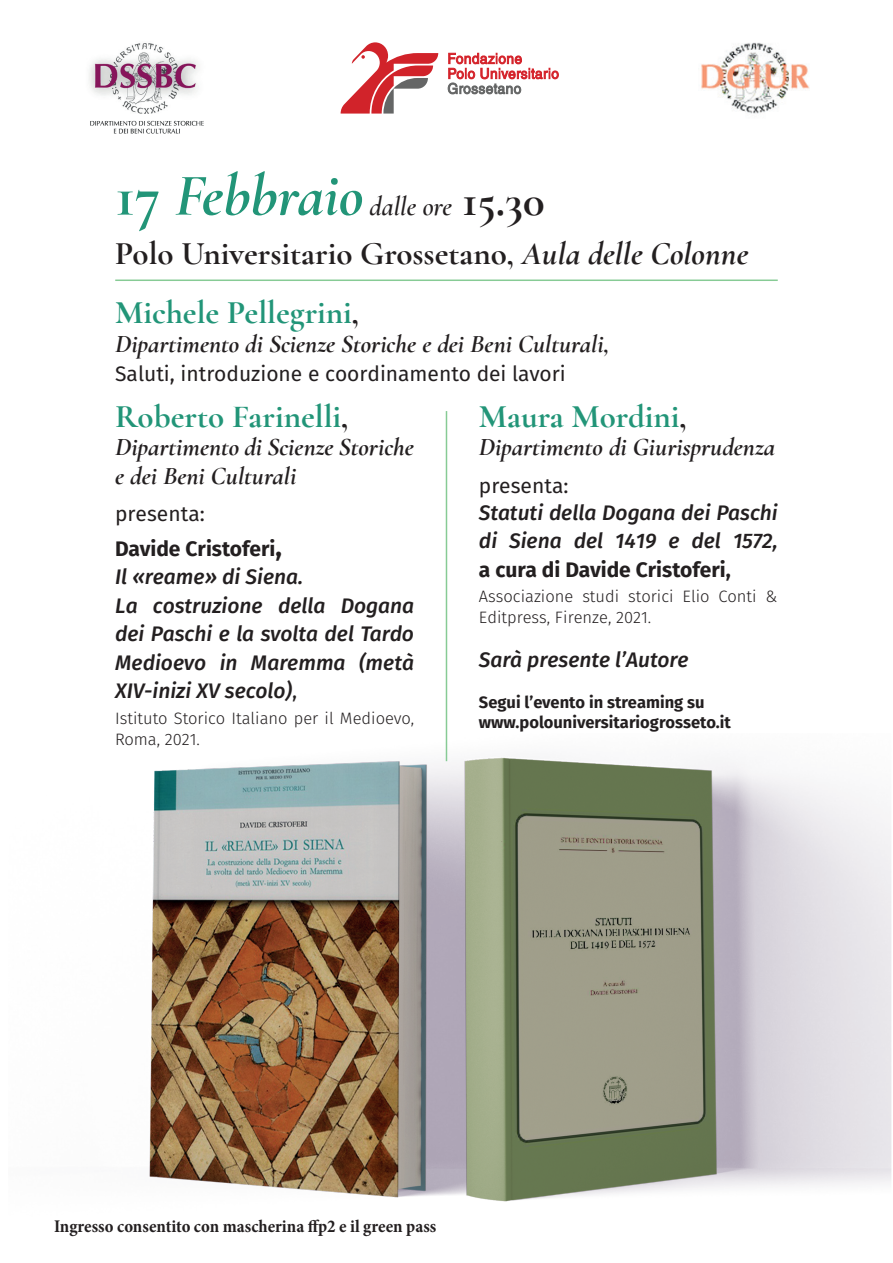
<style>
.page{position:relative;width:893px;height:1263px;background:#fff}
.page>*{position:absolute;margin:0;border:0;box-sizing:border-box;transform-origin:0 0}
.t1{font:italic 700 60px "Cormorant Garamond";color:#229578}
.t2{font:700 33px "Cormorant Garamond";color:#229578}
.t3{font:700 33px "Cormorant Garamond";color:#231f20}
.t4{font:italic 600 27px "Cormorant Garamond";color:#231f20}
.t5{font:italic 700 25.5px/28.5px "Cormorant Garamond";color:#231f20}
.t6{font:italic 500 21px/28.5px "Fira Sans";color:#231f20}
.t7{font:21px "Fira Sans";color:#231f20}
.t8{font:700 21px/34.5px "Fira Sans";color:#231f20}
.t9{font:700 condensed 18px "Minion Pro";color:#231f20}
.t10{font:300 16.5px/21px "Fira Sans";color:#231f20}
.t11{font:700 16.5px/19.8px "Fira Sans";color:#231f20}
.s1{font-style:normal}
.s2{font-weight:700;font-style:normal;font-size:45px}
.s3{font-style:italic}
.s4{color:#231f20}
.s5{font-weight:400}
.s6{font-size:27px}
.s7{font-weight:400;font-style:normal}
</style>
<div class="page">
<img style="left:149px;top:733px;width:742px;height:469px">
<hr style="left:115px;top:279px;width:663px;height:2px;background:#87cb95">
<hr style="left:446px;top:411px;width:1px;height:350px;background:#87cb95">
<svg style="left:341px;top:42px;width:97px;height:72px"></svg>
<svg style="left:447px;top:53px;width:112px;height:42px"></svg>
<img style="left:701px;top:42px;width:108px;height:72px">
<img style="left:89px;top:43px;width:110px;height:71px">
<img style="left:90px;top:120px;width:114px;height:14px">
<h1 class="t1" style="left:115px;top:159px;width:250px"><span class="s1">17</span> Febbraio</h1>
<p class="t4" style="left:370px;top:190px;width:176px">dalle ore <span class="s2">15.30</span></p>
<h2 class="t3" style="left:115px;top:233px;width:635px">Polo Universitario Grossetano, <span class="s3">Aula delle Colonne</span></h2>
<h2 class="t2" style="left:115px;top:292px;width:246px">Michele Pellegrini<span class="s4">,</span></h2>
<p class="t5" style="left:115px;top:329px;width:496px">Dipartimento di Scienze Storiche e dei Beni Culturali,</p>
<p class="t7" style="left:115px;top:359px;width:452px">Saluti, introduzione e coordinamento dei lavori</p>
<h2 class="t2" style="left:115px;top:396px;width:235px">Roberto Farinelli<span class="s4">,</span></h2>
<p class="t5" style="left:115px;top:433px;width:300px">Dipartimento di Scienze Storiche e dei Beni Culturali</p>
<p class="t8" style="left:115px;top:498px;width:168px"><span class="s5">presenta:<br></span>Davide Cristoferi<span class="s6">,</span></p>
<p class="t6" style="left:115px;top:564px;width:300px">Il «reame» di Siena.<br>La costruzione della Dogana dei Paschi e la svolta del Tardo<br>Medioevo in Maremma (metà<br>XIV-inizi XV secolo)<span class="s7">,</span></p>
<p class="t10" style="left:115px;top:709px;width:300px">Istituto Storico Italiano per il Medioevo,<br>Roma, 2021.</p>
<h2 class="t2" style="left:479px;top:396px;width:209px">Maura Mordini<span class="s4">,</span></h2>
<p class="t5" style="left:479px;top:433px;width:298px">Dipartimento di Giurisprudenza</p>
<p class="t7" style="left:479px;top:471px;width:91px">presenta:</p>
<p class="t6" style="left:479px;top:500px;width:300px">Statuti della Dogana dei Paschi di Siena del 1419 e del 1572,</p>
<p class="t8" style="left:479px;top:554px;width:253px">a cura di Davide Cristoferi,</p>
<p class="t10" style="left:479px;top:587px;width:300px">Associazione studi storici Elio Conti &amp;<br>Editpress, Firenze, 2021.</p>
<p class="t6" style="left:479px;top:647px;width:211px">Sarà presente l’Autore</p>
<p class="t11" style="left:479px;top:694px;width:253px">Segui l’evento in streaming su www.polouniversitariogrosseto.it</p>
<p class="t9" style="left:54px;top:1214px;width:384px">Ingresso consentito con mascherina ffp2 e il green pass</p>
</div>
